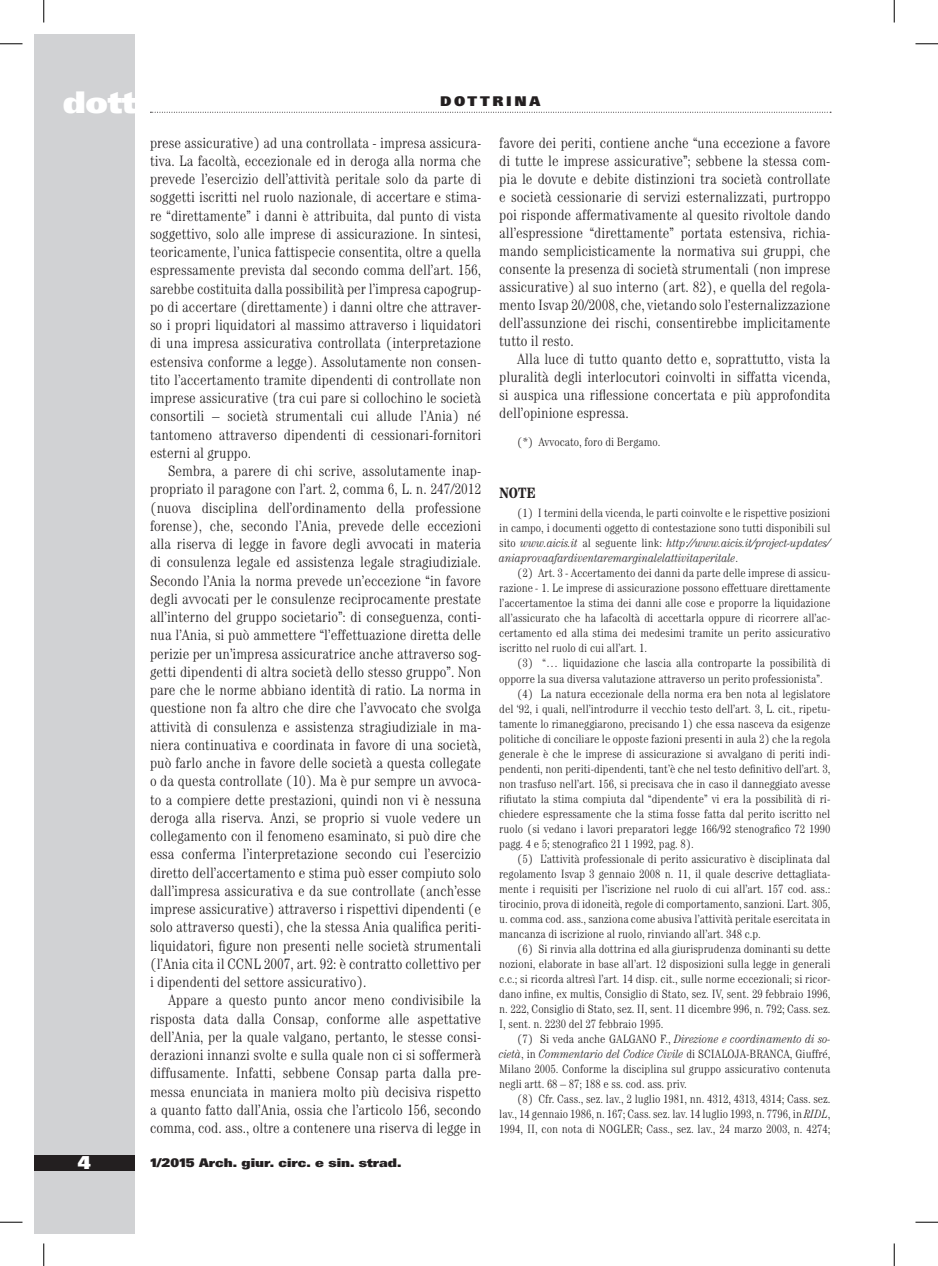
<style>
.page{position:relative;width:938px;height:1266px;background:#fff}
.page>*{position:absolute;margin:0;border:0;box-sizing:border-box;transform-origin:0 0}
.t1{font:30px "Linotype Univers 930 X Black";color:#fff}
.t2{font:18px "Linotype Univers 930 X Black";color:#fff}
.t3{font:300 condensed 15px/18.3px "Century Std";color:#231f20;text-align:justify}
.t4{font:700 condensed 15px "Century Std";color:#231f20}
.t5{font:13.5px "Linotype Univers 930 X Black";letter-spacing:.2em;color:#231f20}
.t6{font:300 condensed 12px/15px "Century Std";color:#231f20;text-align:justify}
.t7{font:italic 300 condensed 12px "Century Std";color:#231f20}
.t8{font:12px "Linotype Univers 930 X Black";color:#231f20}
.s1{font-style:italic}
.s2{font-style:normal}
</style>
<div class="page">
<div style="left:34px;top:34px;width:100px;height:1199px;background:#d1d2d4"></div>
<div style="left:34px;top:1155px;width:100px;height:15px;background:#231f20"></div>
<svg style="left:150px;top:112px;width:681px;height:1px"></svg>
<svg style="left:0;top:44px;width:22px;height:1px"></svg>
<svg style="left:915px;top:44px;width:23px;height:1px"></svg>
<svg style="left:0;top:1221px;width:22px;height:1px"></svg>
<svg style="left:915px;top:1221px;width:23px;height:1px"></svg>
<svg style="left:44px;top:0;width:1px;height:22px"></svg>
<svg style="left:44px;top:1243px;width:1px;height:22px"></svg>
<svg style="left:894px;top:0;width:1px;height:22px"></svg>
<svg style="left:894px;top:1243px;width:1px;height:22px"></svg>
<h1 class="t1" style="left:63px;top:82px;width:75px">dott</h1>
<p class="t2" style="left:77px;top:1151px;width:15px">4</p>
<p class="t5" style="left:440px;top:92px;width:101px">Dottri na</p>
<p class="t3" style="left:150px;top:133px;width:333px">prese assicurative) ad una controllata - impresa assicura&shy;tiva. La facoltà, eccezionale ed in deroga alla norma che prevede l’esercizio dell’attività peritale solo da parte di soggetti iscritti nel ruolo nazionale, di accertare e stima&shy;re “direttamente” i danni è attribuita, dal punto di vista soggettivo, solo alle imprese di assicurazione. In sintesi, teoricamente, l’unica fattispecie consentita, oltre a quella espressamente prevista dal secondo comma dell’art. 156, sarebbe costituita dalla possibilità per l’impresa capogrup&shy;po di accertare (direttamente) i danni oltre che attraver&shy;so i propri liquidatori al massimo attraverso i liquidatori di una impresa assicurativa controllata (interpretazione estensiva conforme a legge). Assolutamente non consen&shy;tito l’accertamento tramite dipendenti di controllate non imprese assicurative (tra cui pare si collochino le società consortili – società strumentali cui allude l’Ania) né tantomeno attraverso dipendenti di cessionari-fornitori esterni al gruppo.</p>
<p class="t3" style="left:150px;top:462px;width:333px;text-indent:18px">Sembra, a parere di chi scrive, assolutamente inap&shy;propriato il paragone con l’art. 2, comma 6, L. n. 247/2012 (nuova disciplina dell’ordinamento della professione forense), che, secondo l’Ania, prevede delle eccezioni alla riserva di legge in favore degli avvocati in materia di consulenza legale ed assistenza legale stragiudiziale.<br>Secondo l’Ania la norma prevede un’eccezione “in favore degli avvocati per le consulenze reciprocamente prestate all’interno del gruppo societario”: di conseguenza, conti&shy;nua l’Ania, si può ammettere “l’effettuazione diretta delle perizie per un’impresa assicuratrice anche attraverso sog&shy;getti dipendenti di altra società dello stesso gruppo”. Non pare che le norme abbiano identità di ratio. La norma in questione non fa altro che dire che l’avvocato che svolga attività di consulenza e assistenza stragiudiziale in ma&shy;niera continuativa e coordinata in favore di una società, può farlo anche in favore delle società a questa collegate o da questa controllate (10). Ma è pur sempre un avvoca&shy;to a compiere dette prestazioni, quindi non vi è nessuna deroga alla riserva. Anzi, se proprio si vuole vedere un collegamento con il fenomeno esaminato, si può dire che essa conferma l’interpretazione secondo cui l’esercizio diretto dell’accertamento e stima può esser compiuto solo dall’impresa assicurativa e da sue controllate (anch’esse imprese assicurative) attraverso i rispettivi dipendenti (e solo attraverso questi), che la stessa Ania qualifica periti&shy;liquidatori, figure non presenti nelle società strumentali (l’Ania cita il CCNL 2007, art. 92: è contratto collettivo per i dipendenti del settore assicurativo).</p>
<p class="t3" style="left:150px;top:990px;width:333px;text-indent:18px">Appare a questo punto ancor meno condivisibile la risposta data dalla Consap, conforme alle aspettative dell’Ania, per la quale valgano, pertanto, le stesse consi&shy;derazioni innanzi svolte e sulla quale non ci si soffermerà diffusamente. Infatti, sebbene Consap parta dalla pre&shy;messa enunciata in maniera molto più decisiva rispetto a quanto fatto dall’Ania, ossia che l’articolo 156, secondo comma, cod. ass., oltre a contenere una riserva di legge in</p>
<p class="t3" style="left:499px;top:134px;width:333px">favore dei periti, contiene anche “una eccezione a favore di tutte le imprese assicurative”; sebbene la stessa com&shy;pia le dovute e debite distinzioni tra società controllate e società cessionarie di servizi esternalizzati, purtroppo poi risponde affermativamente al quesito rivoltole dando all’espressione “direttamente” portata estensiva, richia&shy;mando semplicisticamente la normativa sui gruppi, che consente la presenza di società strumentali (non imprese assicurative) al suo interno (art. 82), e quella del regola&shy;mento Isvap 20/2008, che, vietando solo l’esternalizzazione dell’assunzione dei rischi, consentirebbe implicitamente tutto il resto.</p>
<p class="t3" style="left:499px;top:350px;width:333px;text-indent:18px">Alla luce di tutto quanto detto e, soprattutto, vista la pluralità degli interlocutori coinvolti in siffatta vicenda, si auspica una riflessione concertata e più approfondita dell’opinione espressa.</p>
<p class="t6" style="left:517px;top:434px;width:145px">(<span class="s1">*</span>) Avvocato, foro di Bergamo.</p>
<p class="t4" style="left:499px;top:483px;width:38px">Note</p>
<p class="t6" style="left:499px;top:505px;width:333px;text-indent:18px">(1) I termini della vicenda, le parti coinvolte e le rispettive posizioni in campo, i documenti oggetto di contestazione sono tutti disponibili sul sito <span class="s1">www.aicis.it</span> al seguente link: <span class="s1">http</span>:<span class="s1">//www.aicis.it/project-updates/ aniaprovaafardiventaremarginalelattivitaperitale</span>.</p>
<p class="t6" style="left:499px;top:565px;width:333px;text-indent:18px">(2) Art. 3 - Accertamento dei danni da parte delle imprese di assicu&shy;razione <span class="s1">-</span> 1. Le imprese di assicurazione possono effettuare direttamente l’accertamentoe la stima dei danni alle cose e proporre la liquidazione all’assicurato che ha lafacoltà di accettarla oppure di ricorrere all’ac&shy;certamento ed alla stima dei medesimi tramite un perito assicurativo iscritto nel ruolo di cui all’art. 1.</p>
<p class="t6" style="left:517px;top:655px;width:315px">(3) “… liquidazione che lascia alla controparte la possibilità di</p>
<p class="t6" style="left:499px;top:670px;width:325px">opporre la sua diversa valutazione attraverso un perito professionista”.</p>
<p class="t6" style="left:517px;top:685px;width:315px">(4) La natura eccezionale della norma era ben nota al legislatore</p>
<p class="t6" style="left:499px;top:700px;width:333px">del ‘92, i quali, nell’introdurre il vecchio testo dell’art. 3, L. cit., ripetu-</p>
<p class="t6" style="left:499px;top:715px;width:333px">tamente lo rimaneggiarono, precisando 1) che essa nasceva da esigenze</p>
<p class="t6" style="left:499px;top:730px;width:333px">politiche di conciliare le opposte fazioni presenti in aula 2) che la regola</p>
<p class="t6" style="left:499px;top:745px;width:333px">generale è che le imprese di assicurazione si avvalgano di periti indi-</p>
<p class="t6" style="left:499px;top:760px;width:333px">pendenti, non periti-dipendenti, tant’è che nel testo definitivo dell’art. 3,</p>
<p class="t6" style="left:499px;top:775px;width:333px">non trasfuso nell’art. 156, si precisava che in caso il danneggiato avesse</p>
<p class="t6" style="left:499px;top:791px;width:333px">rifiutato la stima compiuta dal “dipendente” vi era la possibilità di ri-</p>
<p class="t6" style="left:499px;top:806px;width:333px">chiedere espressamente che la stima fosse fatta dal perito iscritto nel</p>
<p class="t6" style="left:499px;top:821px;width:333px">ruolo (si vedano i lavori preparatori legge 166/92 stenografico 72 1990</p>
<p class="t6" style="left:499px;top:836px;width:196px">pagg. 4 e 5; stenografico 21 1 1992, pag. 8).</p>
<p class="t6" style="left:517px;top:851px;width:315px">(5) L’attività professionale di perito assicurativo è disciplinata dal</p>
<p class="t6" style="left:499px;top:866px;width:333px">regolamento Isvap 3 gennaio 2008 n. 11, il quale descrive dettagliata-</p>
<p class="t6" style="left:499px;top:881px;width:333px">mente i requisiti per l’iscrizione nel ruolo di cui all’art. 157 cod. ass.:</p>
<p class="t6" style="left:499px;top:896px;width:333px">tirocinio, prova di idoneità, regole di comportamento, sanzioni. L’art. 305,</p>
<p class="t6" style="left:499px;top:911px;width:333px">u. comma cod. ass., sanziona come abusiva l’attività peritale esercitata in</p>
<p class="t6" style="left:499px;top:926px;width:263px">mancanza di iscrizione al ruolo, rinviando all’art. 348 c.p.</p>
<p class="t6" style="left:517px;top:941px;width:315px">(6) Si rinvia alla dottrina ed alla giurisprudenza dominanti su dette</p>
<p class="t6" style="left:499px;top:956px;width:333px">nozioni, elaborate in base all’art. 12 disposizioni sulla legge in generali</p>
<p class="t6" style="left:499px;top:971px;width:333px">c.c.; si ricorda altresì l’art. 14 disp. cit., sulle norme eccezionali; si ricor-</p>
<p class="t6" style="left:499px;top:986px;width:333px">dano infine, ex multis, Consiglio di Stato, sez. IV, sent. 29 febbraio 1996,</p>
<p class="t6" style="left:499px;top:1001px;width:333px">n. 222, Consiglio di Stato, sez. II, sent. 11 dicembre 996, n. 792; Cass. sez.</p>
<p class="t6" style="left:499px;top:1016px;width:166px">I, sent. n. 2230 del 27 febbraio 1995.</p>
<p class="t7" style="left:517px;top:1031px;width:315px"><span class="s2">(7) Si veda anche GALGANO F.,</span> Direzione e coordinamento di so-</p>
<p class="t7" style="left:499px;top:1046px;width:333px">cietà<span class="s2">, in</span> Commentario del Codice Civile <span class="s2">di SCIALOJA-BRANCA, Giuffré,</span></p>
<p class="t6" style="left:499px;top:1061px;width:333px">Milano 2005. Conforme la disciplina sul gruppo assicurativo contenuta</p>
<p class="t6" style="left:499px;top:1076px;width:189px">negli artt. 68 – 87; 188 e ss. cod. ass. priv.</p>
<p class="t6" style="left:517px;top:1091px;width:315px">(8) Cfr. Cass., sez. lav., 2 luglio 1981, nn. 4312, 4313, 4314; Cass. sez.</p>
<p class="t6" style="left:499px;top:1106px;width:333px">lav., 14 gennaio 1986, n. 167; Cass. sez. lav. 14 luglio 1993, n. 7796, in <span class="s1">RIDL</span>,</p>
<p class="t6" style="left:499px;top:1121px;width:333px">1994, II, con nota di NOGLER; Cass., sez. lav., 24 marzo 2003, n. 4274;</p>
<p class="t8" style="left:150px;top:1154px;width:253px">1/2015 Arch. giur. circ. e sin. strad.</p>
</div>
